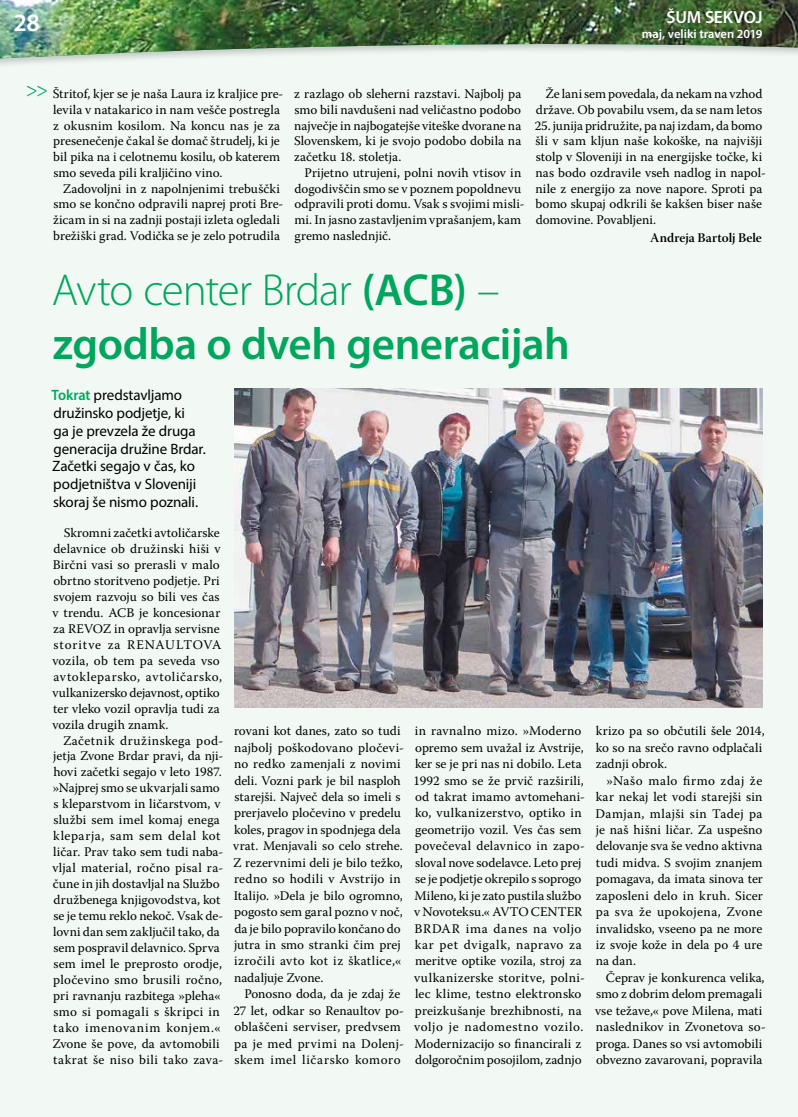
<style>
.page{position:relative;width:798px;height:1117px;background:#fff}
.page>*{position:absolute;margin:0;border:0;box-sizing:border-box;transform-origin:0 0}
.t1{font:600 45px/54px "Myriad Pro";letter-spacing:-.015em;color:#00a65d}
.t2{font:600 25px "Myriad Pro";color:#fff}
.t3{font:300 22.5px "Warnock Pro";color:#00a65d}
.t4{font:600 17.5px "Myriad Pro";letter-spacing:-.01em;color:#fff}
.t5{font:15px/17.8px "Myriad Pro";letter-spacing:-.01em;color:#000}
.t6{font:13.12px/16.4px "Warnock Pro";letter-spacing:.005em;color:#000}
.t7{font:13.12px "Warnock Pro Semibold Subh";letter-spacing:-.005em;color:#000}
.t8{font:600 12.5px "Myriad Pro";color:#fff}
.s1{font-weight:300}
.s2{font-weight:600;color:#00a65d}
</style>
<div class="page">
<div style="left:0;top:94px;width:797px;height:1022px;background:#f2f9f4"></div>
<div style="left:0;top:76px;width:797px;height:18px;background:#f2f9f4"></div>
<img style="left:0;top:0;width:797px;height:76px">
<img style="left:234px;top:388px;width:528px;height:319px">
<h2 class="t2" style="left:13px;top:6px;width:28px">28</h2>
<h3 class="t4" style="left:666px;top:6px;width:97px">ŠUM SEKVOJ</h3>
<p class="t8" style="left:641px;top:26px;width:122px">maj, veliki traven 2019</p>
<h3 class="t3" style="left:26px;top:75px;width:24px">&gt;&gt;</h3>
<p class="t6" style="left:53px;top:86px;width:232px;line-height:15.8px">Štritof, kjer se je naša Laura iz kraljice pre&shy;levila v natakarico in nam vešče postregla z okusnim kosilom. Na koncu nas je za presenečenje čakal še domač štrudelj, ki je bil pika na i celotnemu kosilu, ob katerem smo seveda pili kraljičino vino.</p>
<p class="t6" style="left:53px;top:180px;width:232px;line-height:15.8px;text-align:center">Zadovoljni in z napolnjenimi trebuščki smo se končno odpravili naprej proti Bre&shy;žicam in si na zadnji postaji izleta ogledali brežiški grad. Vodička se je zelo potrudila</p>
<p class="t6" style="left:294px;top:86px;width:228px;line-height:15.8px;text-align:justify">z razlago ob sleherni razstavi. Najbolj pa smo bili navdušeni nad veličastno podobo največje in najbogatejše viteške dvorane na Slovenskem, ki je svojo podobo dobila na začetku 18. stoletja.</p>
<p class="t6" style="left:294px;top:164px;width:232px;line-height:15.8px;text-indent:10px">Prijetno utrujeni, polni novih vtisov in dogodivščin smo se v poznem popoldnevu odpravili proti domu. Vsak s svojimi misli&shy;mi. In jasno zastavljenim vprašanjem, kam gremo naslednjič.</p>
<p class="t6" style="left:535px;top:86px;width:228px;line-height:15.8px;text-align:right">Že lani sem povedala, da nekam na vzhod države. Ob povabilu vsem, da se nam letos</p>
<p class="t6" style="left:534px;top:117px;width:232px;line-height:15.8px">25. junija pridružite, pa naj izdam, da bomo šli v sam kljun naše kokoške, na najvišji stolp v Sloveniji in na energijske točke, ki nas bodo ozdravile vseh nadlog in napol&shy;nile z energijo za nove napore. Sproti pa bomo skupaj odkrili še kakšen biser naše domovine. Povabljeni.</p>
<p class="t7" style="left:650px;top:230px;width:113px">Andreja Bartolj Bele</p>
<h1 class="t1" style="left:52px;top:261px;width:519px"><span class="s1">Avto center Brdar</span> (ACB) <span class="s1">– </span>zgodba o dveh generacijah</h1>
<p class="t5" style="left:52px;top:386px;width:156px"><span class="s2">Tokrat</span> predstavljamo družinsko podjetje, ki<br>ga je prevzela že druga generacija družine Brdar.<br>Začetki segajo v čas, ko podjetništva v Sloveniji skoraj še nismo poznali.</p>
<p class="t6" style="left:52px;top:524px;width:171px;line-height:16px;text-indent:11px">Skromni začetki avtoličarske delavnice ob družinski hiši v<br>Birčni vasi so prerasli v malo obrtno storitveno podjetje. Pri svojem razvoju so bili ves čas v trendu. ACB je koncesionar za REVOZ in opravlja servisne storitve za RENAULTOVA vozila, ob tem pa seveda vso avtokleparsko, avtoličarsko, vulkanizersko dejavnost, optiko ter vleko vozil opravlja tudi za vozila drugih znamk.</p>
<p class="t6" style="left:52px;top:731px;width:172px;line-height:16px;text-indent:11px">Začetnik družinskega pod&shy;jetja Zvone Brdar pravi, da nji&shy;hovi začetki segajo v leto 1987. »Najprej smo se ukvarjali samo s kleparstvom in ličarstvom, v službi sem imel komaj enega kleparja, sam sem delal kot ličar. Prav tako sem tudi naba&shy;vljal material, ročno pisal ra&shy;čune in jih dostavljal na Službo družbenega knjigovodstva, kot se je temu reklo nekoč. Vsak de&shy;lovni dan sem zaključil tako, da sem pospravil delavnico. Sprva sem imel le preprosto orodje, pločevino smo brusili ročno, pri ravnanju razbitega »pleha« smo si pomagali s škripci in tako imenovanim konjem.«<br>Zvone še pove, da avtomobili takrat še niso bili tako zava-</p>
<p class="t6" style="left:233px;top:722px;width:172px">rovani kot danes, zato so tudi najbolj poškodovano pločevi&shy;no redko zamenjali z novimi deli. Vozni park je bil nasploh starejši. Največ dela so imeli s prerjavelo pločevino v predelu koles, pragov in spodnjega dela vrat. Menjavali so celo strehe.<br>Z rezervnimi deli je bilo težko, redno so hodili v Avstrijo in<br>Italijo. »Dela je bilo ogromno, pogosto sem garal pozno v noč, da je bilo popravilo končano do jutra in smo stranki čim prej izročili avto kot iz škatlice,« nadaljuje Zvone.</p>
<p class="t6" style="left:233px;top:985px;width:172px;text-align:center">Ponosno doda, da je zdaj že<br>27 let, odkar so Renaultov po&shy;oblaščeni serviser, predvsem pa je med prvimi na Dolenj&shy;skem imel ličarsko komoro</p>
<p class="t6" style="left:413px;top:722px;width:173px">in ravnalno mizo. »Moderno opremo sem uvažal iz Avstrije, ker se je pri nas ni dobilo. Leta<br>1992 smo se že prvič razširili, od takrat imamo avtomehani&shy;ko, vulkanizerstvo, optiko in geometrijo vozil. Ves čas sem povečeval delavnico in zapo&shy;sloval nove sodelavce. Leto prej se je podjetje okrepilo s soprogo<br>Mileno, ki je zato pustila službo v Novoteksu.« AVTO CENTER<br>BRDAR ima danes na voljo kar pet dvigalk, napravo za meritve optike vozila, stroj za vulkanizerske storitve, polni&shy;lec klime, testno elektronsko preizkušanje brezhibnosti, na voljo je nadomestno vozilo.<br>Modernizacijo so financirali z dolgoročnim posojilom, zadnjo</p>
<p class="t6" style="left:595px;top:722px;width:170px">krizo pa so občutili šele 2014, ko so na srečo ravno odplačali zadnji obrok.</p>
<p class="t6" style="left:595px;top:771px;width:169px;text-align:justify;text-indent:11px">»Našo malo firmo zdaj že kar nekaj let vodi starejši sin Damjan, mlajši sin Tadej pa je naš hišni ličar. Za uspešno delovanje sva še vedno aktivna tudi midva. S svojim znanjem pomagava, da imata sinova ter zaposleni delo in kruh. Sicer pa sva že upokojena, Zvone invalidsko, vseeno pa ne more iz svoje kože in dela po 4 ure na dan.</p>
<p class="t6" style="left:594px;top:968px;width:172px;text-indent:11px">Čeprav je konkurenca velika, smo z dobrim delom premagali vse težave,« pove Milena, mati naslednikov in Zvonetova so&shy;proga. Danes so vsi avtomobili obvezno zavarovani, popravila</p>
</div>
